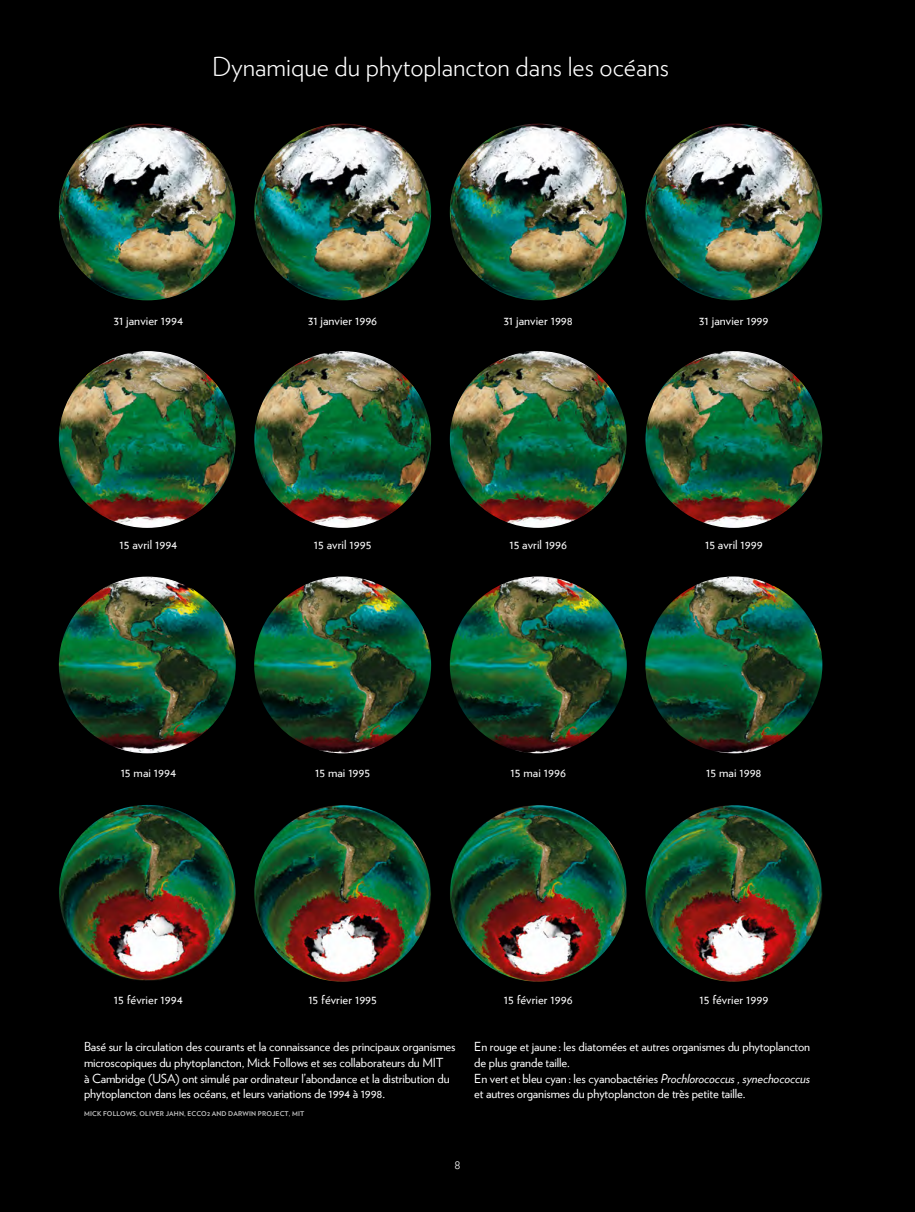
<style>
.page{position:relative;width:915px;height:1212px;background:#fff}
.page>*{position:absolute;margin:0;border:0;box-sizing:border-box;transform-origin:0 0}
.t1{font:300 26.25px "Verlag";color:#fff}
.t2{font:300 13.05px "Verlag";color:#fff}
.t3{font:12.45px/15.8px "Verlag";letter-spacing:-.01em;color:#fff}
.t4{font:700 6.6px "Verlag";letter-spacing:.025em;color:#c6c6c6}
.s1{font-style:italic}
</style>
<div class="page">
<div style="left:0;top:0;width:914px;height:1212px;background:#000"></div>
<img style="left:59px;top:124px;width:177px;height:176px;border-radius:88px">
<img style="left:254px;top:124px;width:177px;height:176px;border-radius:88px">
<img style="left:449px;top:124px;width:177px;height:176px;border-radius:88px">
<img style="left:645px;top:124px;width:177px;height:176px;border-radius:88px">
<img style="left:59px;top:351px;width:177px;height:177px;border-radius:88px">
<img style="left:254px;top:351px;width:177px;height:177px;border-radius:88px">
<img style="left:449px;top:351px;width:177px;height:177px;border-radius:88px">
<img style="left:645px;top:351px;width:177px;height:177px;border-radius:88px">
<img style="left:59px;top:576px;width:177px;height:177px;border-radius:88px">
<img style="left:254px;top:576px;width:177px;height:177px;border-radius:88px">
<img style="left:449px;top:576px;width:177px;height:177px;border-radius:88px">
<img style="left:645px;top:576px;width:177px;height:177px;border-radius:88px">
<img style="left:59px;top:805px;width:177px;height:176px">
<img style="left:254px;top:805px;width:177px;height:177px;border-radius:88px">
<img style="left:449px;top:805px;width:177px;height:177px;border-radius:88px">
<img style="left:645px;top:805px;width:177px;height:177px;border-radius:88px">
<h1 class="t1" style="left:212px;top:47px;width:458px">Dynamique du phytoplancton dans les océans</h1>
<p class="t3" style="left:114px;top:312px;width:71px">31 janvier 1994</p>
<p class="t3" style="left:308px;top:312px;width:71px">31 janvier 1996</p>
<p class="t3" style="left:503px;top:312px;width:71px">31 janvier 1998</p>
<p class="t3" style="left:699px;top:312px;width:71px">31 janvier 1999</p>
<p class="t3" style="left:119px;top:536px;width:59px">15 avril 1994</p>
<p class="t3" style="left:314px;top:536px;width:59px">15 avril 1995</p>
<p class="t3" style="left:509px;top:536px;width:59px">15 avril 1996</p>
<p class="t3" style="left:704px;top:536px;width:59px">15 avril 1999</p>
<p class="t3" style="left:121px;top:764px;width:57px">15 mai 1994</p>
<p class="t3" style="left:315px;top:764px;width:57px">15 mai 1995</p>
<p class="t3" style="left:510px;top:764px;width:57px">15 mai 1996</p>
<p class="t3" style="left:706px;top:764px;width:57px">15 mai 1998</p>
<p class="t3" style="left:114px;top:991px;width:70px">15 février 1994</p>
<p class="t3" style="left:308px;top:991px;width:70px">15 février 1995</p>
<p class="t3" style="left:503px;top:991px;width:70px">15 février 1996</p>
<p class="t3" style="left:699px;top:991px;width:70px">15 février 1999</p>
<p class="t3" style="left:84px;top:1038px;width:373px">Basé sur la circulation des courants et la connaissance des principaux organismes microscopiques du phytoplancton, Mick Follows et ses collaborateurs du MIT<br>à Cambridge (USA) ont simulé par ordinateur l’abondance et la distribution du phytoplancton dans les océans, et leurs variations de 1994 à 1998.</p>
<p class="t4" style="left:84px;top:1108px;width:222px">MICK FOLLOWS, OLIVER JAHN, ECCO2 AND DARWIN PROJECT, MIT</p>
<p class="t3" style="left:474px;top:1038px;width:337px">En rouge et jaune : les diatomées et autres organismes du phytoplancton de plus grande taille.<br>En vert et bleu cyan : les cyanobactéries <span class="s1">Prochlorococcus , synechococcus </span>et autres organismes du phytoplancton de très petite taille.</p>
<p class="t2" style="left:454px;top:1155px;width:8px">8</p>
</div>
